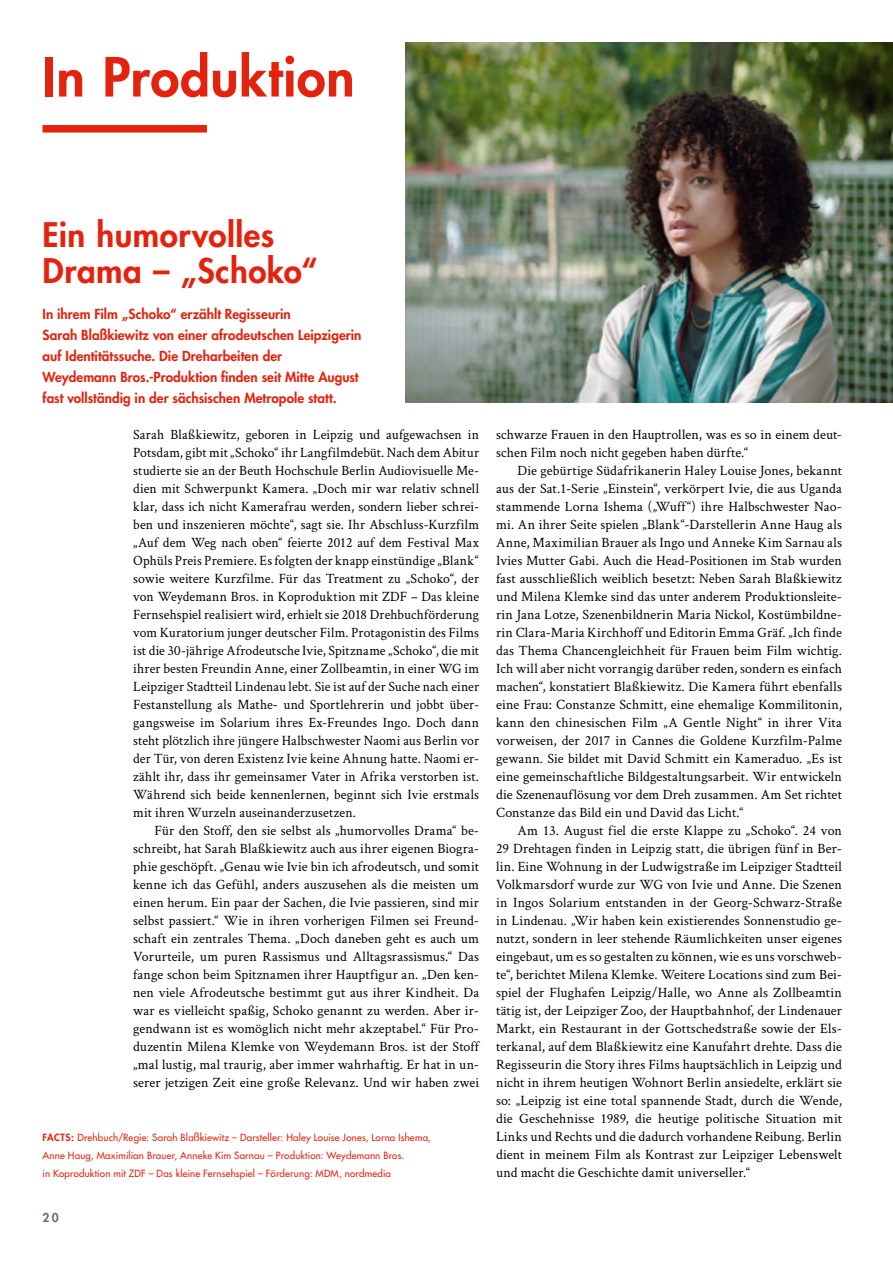
<style>
.page{position:relative;width:893px;height:1263px;background:#fff}
.page>*{position:absolute;margin:0;border:0;box-sizing:border-box;transform-origin:0 0}
.t1{font:800 52.5px "Futura Std";letter-spacing:.01em;color:#e4230e}
.t2{font:800 33px/36px "Futura Std";letter-spacing:.015em;color:#e4230e}
.t3{font:14.25px/18px "Crimson Text";letter-spacing:.01em;color:#000;text-align:justify}
.t4{font:14.25px/18px "Crimson Text";letter-spacing:.01em;color:#000;text-align:justify;scale:.96 1}
.t5{font:800 13.5px/21px "Futura Std";letter-spacing:.005em;color:#e4230e}
.t6{font:800 12px "Futura Std";color:#677169}
.t7{font:500 9.75px/18px "Futura Std";letter-spacing:.02em;color:#e4230e}
.s1{font-weight:800}
</style>
<div class="page">
<img style="left:405px;top:43px;width:488px;height:360px">
<div style="left:43px;top:125px;width:164px;height:8px;background:#e4230e"></div>
<h1 class="t1" style="left:43px;top:44px;width:314px">In Produktion</h1>
<h2 class="t2" style="left:43px;top:217px;width:277px">Ein humorvolles<br>Drama – „Schoko“</h2>
<p class="t5" style="left:43px;top:303px;width:320px">In ihrem Film „Schoko“ erzählt Regisseurin<br>Sarah Blaßkiewitz von einer afrodeutschen Leipzigerin auf Identitätssuche. Die Dreharbeiten der<br>Weydemann Bros.-Produktion finden seit Mitte August fast vollständig in der sächsischen Metropole statt.</p>
<p class="t4" style="left:133px;top:424px;width:362px">Sarah Blaßkiewitz, geboren in Leipzig und aufgewachsen in Potsdam, gibt mit „Schoko“ ihr Langfilmdebüt. Nach dem Abitur studierte sie an der Beuth Hochschule Berlin Audiovisuelle Me&shy;dien mit Schwerpunkt Kamera. „Doch mir war relativ schnell klar, dass ich nicht Kamerafrau werden, sondern lieber schrei&shy;ben und inszenieren möchte“, sagt sie. Ihr Abschluss-Kurzfilm „Auf dem Weg nach oben“ feierte 2012 auf dem Festival Max Ophüls Preis Premiere. Es folgten der knapp einstündige „Blank“ sowie weitere Kurzfilme. Für das Treatment zu „Schoko“, der von Weydemann Bros. in Koproduktion mit ZDF – Das kleine Fernsehspiel realisiert wird, erhielt sie 2018 Drehbuchförderung vom Kuratorium junger deutscher Film. Protagonistin des Films ist die 30-jährige Afrodeutsche Ivie, Spitzname „Schoko“, die mit ihrer besten Freundin Anne, einer Zollbeamtin, in einer WG im Leipziger Stadtteil Lindenau lebt. Sie ist auf der Suche nach einer Festanstellung als Mathe- und Sportlehrerin und jobbt über&shy;gangsweise im Solarium ihres Ex-Freundes Ingo. Doch dann steht plötzlich ihre jüngere Halbschwester Naomi aus Berlin vor der Tür, von deren Existenz Ivie keine Ahnung hatte. Naomi er&shy;zählt ihr, dass ihr gemeinsamer Vater in Afrika verstorben ist.<br>Während sich beide kennenlernen, beginnt sich Ivie erstmals mit ihren Wurzeln auseinanderzusetzen.</p>
<p class="t3" style="left:133px;top:820px;width:347px;text-indent:21px">Für den Stoff, den sie selbst als „humorvolles Drama“ be&shy;schreibt, hat Sarah Blaßkiewitz auch aus ihrer eigenen Biogra&shy;phie geschöpft. „Genau wie Ivie bin ich afrodeutsch, und somit kenne ich das Gefühl, anders auszusehen als die meisten um einen herum. Ein paar der Sachen, die Ivie passieren, sind mir selbst passiert.“ Wie in ihren vorherigen Filmen sei Freund&shy;schaft ein zentrales Thema. „Doch daneben geht es auch um Vorurteile, um puren Rassismus und Alltagsrassismus.“ Das fange schon beim Spitznamen ihrer Hauptfigur an. „Den ken&shy;nen viele Afrodeutsche bestimmt gut aus ihrer Kindheit. Da war es vielleicht spaßig, Schoko genannt zu werden. Aber ir&shy;gendwann ist es womöglich nicht mehr akzeptabel.“ Für Pro&shy;duzentin Milena Klemke von Weydemann Bros. ist der Stoff „mal lustig, mal traurig, aber immer wahrhaftig. Er hat in un&shy;serer jetzigen Zeit eine große Relevanz. Und wir haben zwei</p>
<p class="t7" style="left:43px;top:1128px;width:390px"><span class="s1">FACTS:</span> Drehbuch/Regie: Sarah Blaßkiewitz – Darsteller: Haley Louise Jones, Lorna Ishema,<br>Anne Haug, Maximilian Brauer, Anneke Kim Sarnau – Produktion: Weydemann Bros.<br>in Koproduktion mit ZDF – Das kleine Fernsehspiel – Förderung: MDM, nordmedia</p>
<p class="t6" style="left:43px;top:1210px;width:18px">20</p>
<p class="t3" style="left:496px;top:424px;width:347px">schwarze Frauen in den Hauptrollen, was es so in einem deut&shy;schen Film noch nicht gegeben haben dürfte.“</p>
<p class="t3" style="left:496px;top:460px;width:347px;text-indent:21px">Die gebürtige Südafrikanerin Haley Louise Jones, bekannt aus der Sat.1-Serie „Einstein“, verkörpert Ivie, die aus Uganda stammende Lorna Ishema („Wuff“) ihre Halbschwester Nao&shy;mi. An ihrer Seite spielen „Blank“-Darstellerin Anne Haug als Anne, Maximilian Brauer als Ingo und Anneke Kim Sarnau als Ivies Mutter Gabi. Auch die Head-Positionen im Stab wurden fast ausschließlich weiblich besetzt: Neben Sarah Blaßkiewitz und Milena Klemke sind das unter anderem Produktionsleite&shy;rin Jana Lotze, Szenenbildnerin Maria Nickol, Kostümbildne&shy;rin Clara-Maria Kirchhoff und Editorin Emma Gräf. „Ich finde das Thema Chancengleichheit für Frauen beim Film wichtig.<br>Ich will aber nicht vorrangig darüber reden, sondern es einfach machen“, konstatiert Blaßkiewitz. Die Kamera führt ebenfalls eine Frau: Constanze Schmitt, eine ehemalige Kommilitonin, kann den chinesischen Film „A Gentle Night“ in ihrer Vita vorweisen, der 2017 in Cannes die Goldene Kurzfilm-Palme gewann. Sie bildet mit David Schmitt ein Kameraduo. „Es ist eine gemeinschaftliche Bildgestaltungsarbeit. Wir entwickeln die Szenenauflösung vor dem Dreh zusammen. Am Set richtet Constanze das Bild ein und David das Licht.“</p>
<p class="t3" style="left:496px;top:820px;width:347px;text-indent:21px">Am 13. August fiel die erste Klappe zu „Schoko“. 24 von 29 Drehtagen finden in Leipzig statt, die übrigen fünf in Ber&shy;lin. Eine Wohnung in der Ludwigstraße im Leipziger Stadtteil Volkmarsdorf wurde zur WG von Ivie und Anne. Die Szenen in Ingos Solarium entstanden in der Georg-Schwarz-Straße in Lindenau. „Wir haben kein existierendes Sonnenstudio ge&shy;nutzt, sondern in leer stehende Räumlichkeiten unser eigenes eingebaut, um es so gestalten zu können, wie es uns vorschweb&shy;te“, berichtet Milena Klemke. Weitere Locations sind zum Bei&shy;spiel der Flughafen Leipzig/Halle, wo Anne als Zollbeamtin tätig ist, der Leipziger Zoo, der Hauptbahnhof, der Lindenauer Markt, ein Restaurant in der Gottschedstraße sowie der Els&shy;terkanal, auf dem Blaßkiewitz eine Kanufahrt drehte. Dass die Regisseurin die Story ihres Films hauptsächlich in Leipzig und nicht in ihrem heutigen Wohnort Berlin ansiedelte, erklärt sie so: „Leipzig ist eine total spannende Stadt, durch die Wende, die Geschehnisse 1989, die heutige politische Situation mit Links und Rechts und die dadurch vorhandene Reibung. Berlin dient in meinem Film als Kontrast zur Leipziger Lebenswelt und macht die Geschichte damit universeller.“</p>
</div>
